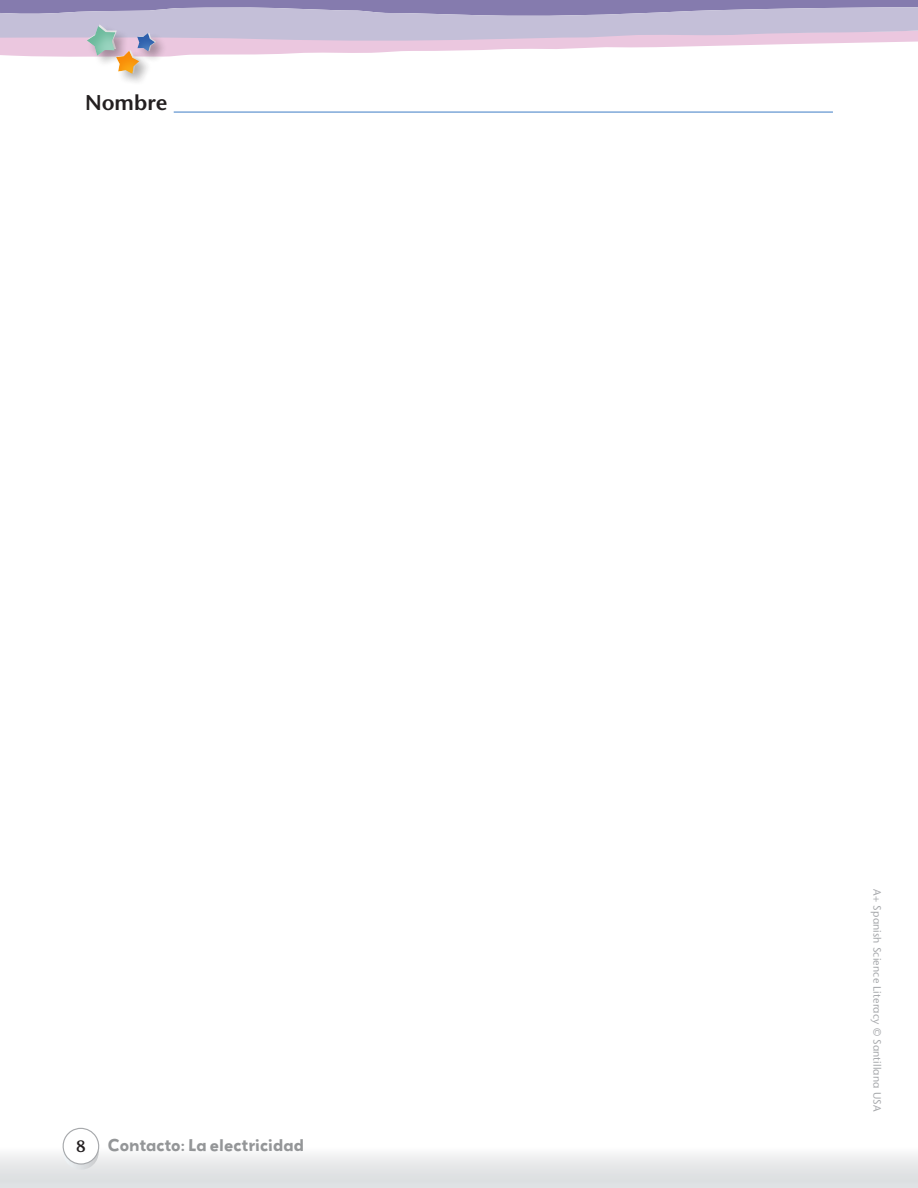
<style>
.page{position:relative;width:918px;height:1188px;background:#fff}
.page>*{position:absolute;margin:0;border:0;box-sizing:border-box;transform-origin:0 0}
.t1{font:600 21px "Stane Sans";color:#231f20}
.t2{font:600 16.5px "Stone Informal";color:#231f20;scale:.95 1}
.t3{font:700 15px "Grenadine MVB";color:#949698}
.t4{font:10.5px "Stane Sans";letter-spacing:.015em;color:#a7a9ac}
</style>
<div class="page">
<div style="left:115px;top:50px;width:37px;height:37px;background:#231f20;opacity:.2"></div>
<svg style="left:0;top:0;width:918px;height:76px"></svg>
<hr style="left:174px;top:111px;width:659px;height:2px;background:#7ea8d9">
<div style="left:0;top:1147px;width:918px;height:41px;background:linear-gradient(to bottom,#f9f8f9,#d7dadc)"></div>
<svg style="left:61px;top:1127px;width:40px;height:43px"></svg>
<h1 class="t1" style="left:85px;top:89px;width:84px">Nombre</h1>
<h2 class="t2" style="left:76px;top:1136px;width:11px">8</h2>
<h3 class="t3" style="left:107px;top:1134px;width:198px">Contacto: La electricidad</h3>
<p class="t4" style="left:884px;top:889px;width:224px;rotate:90deg">A+ Spanish Science Literacy © Santillana USA</p>
</div>
